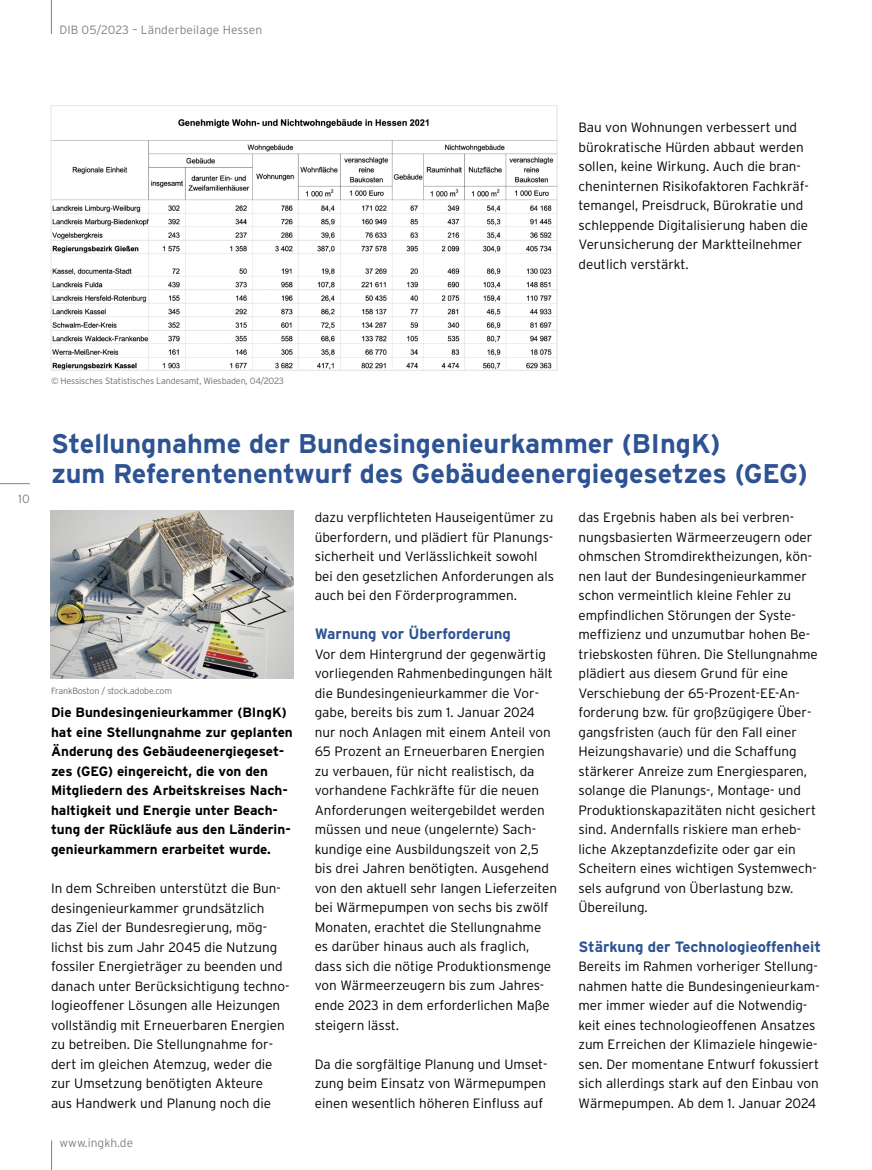
<style>
.page{position:relative;width:872px;height:1170px;background:#fff}
.page>*{position:absolute;margin:0;border:0;box-sizing:border-box;transform-origin:0 0}
.t1{font:700 27px/30px "Interstate";color:#2d5392}
.t2{font:700 15px "Interstate";color:#2d5392}
.t3{font:300 13.5px/19.5px "Interstate";color:#000}
.t4{font:700 13.5px/19.5px "Interstate";color:#000}
.t5{font:300 12px "Interstate";letter-spacing:.01em;color:#808184}
.t6{font:300 9px "Interstate";letter-spacing:-.02em;color:#6d6e70}
</style>
<div class="page">
<hr style="left:0;top:483px;width:30px;height:1px;background:#808184">
<svg style="left:51px;top:1140px;width:1px;height:29px"></svg>
<hr style="left:51px;top:0;width:1px;height:34px;background:#808184">
<img style="left:51px;top:510px;width:242px;height:168px">
<img style="left:53px;top:119px;width:502px;height:249px">
<div style="left:51px;top:105px;width:506px;height:265px;border:1px solid #e6e7e7"></div>
<p class="t5" style="left:59px;top:23px;width:204px">DIB 05/2023 – Länderbeilage Hessen</p>
<p class="t3" style="left:578px;top:117px;width:232px">Bau von Wohnungen verbessert und bürokratische Hürden abbaut werden sollen, keine Wirkung. Auch die bran&shy;cheninternen Risikofaktoren Fachkräf&shy;temangel, Preisdruck, Bürokratie und schleppende Digitalisierung haben die Verunsicherung der Marktteilnehmer deutlich verstärkt.</p>
<p class="t5" style="left:18px;top:492px;width:13px">10</p>
<p class="t6" style="left:51px;top:376px;width:234px">© Hessisches Statistisches Landesamt, Wiesbaden, 04/2023</p>
<h1 class="t1" style="left:51px;top:428px;width:758px">Stellungnahme der Bundesingenieurkammer (BIngK)<br>zum Referentenentwurf des Gebäudeenergiegesetzes (GEG)</h1>
<p class="t6" style="left:51px;top:685px;width:122px">FrankBoston / stock.adobe.com</p>
<p class="t4" style="left:51px;top:702px;width:243px">Die Bundesingenieurkammer (BIngK) hat eine Stellungnahme zur geplanten Änderung des Gebäudeenergiegeset&shy;zes (GEG) eingereicht, die von den Mitgliedern des Arbeitskreises Nach&shy;haltigkeit und Energie unter Beach&shy;tung der Rückläufe aus den Länderin&shy;genieurkammern erarbeitet wurde.</p>
<p class="t3" style="left:51px;top:878px;width:240px">In dem Schreiben unterstützt die Bun&shy;desingenieurkammer grundsätzlich<br>das Ziel der Bundesregierung, mög&shy;lichst bis zum Jahr 2045 die Nutzung fossiler Energieträger zu beenden und danach unter Berücksichtigung techno&shy;logieoffener Lösungen alle Heizungen vollständig mit Erneuerbaren Energien zu betreiben. Die Stellungnahme for&shy;dert im gleichen Atemzug, weder die zur Umsetzung benötigten Akteure<br>aus Handwerk und Planung noch die</p>
<p class="t5" style="left:60px;top:1135px;width:75px">www.ingkh.de</p>
<p class="t3" style="left:315px;top:507px;width:241px">dazu verpflichteten Hauseigentümer zu überfordern, und plädiert für Planungs&shy;sicherheit und Verlässlichkeit sowohl bei den gesetzlichen Anforderungen als auch bei den Förderprogrammen.</p>
<p class="t2" style="left:315px;top:625px;width:198px">Warnung vor Überforderung</p>
<p class="t3" style="left:315px;top:644px;width:244px">Vor dem Hintergrund der gegenwärtig vorliegenden Rahmenbedingungen hält die Bundesingenieurkammer die Vor&shy;gabe, bereits bis zum 1. Januar 2024 nur noch Anlagen mit einem Anteil von 65 Prozent an Erneuerbaren Energien zu verbauen, für nicht realistisch, da vorhandene Fachkräfte für die neuen Anforderungen weitergebildet werden müssen und neue (ungelernte) Sach&shy;kundige eine Ausbildungszeit von 2,5 bis drei Jahren benötigten. Ausgehend von den aktuell sehr langen Lieferzeiten bei Wärmepumpen von sechs bis zwölf Monaten, erachtet die Stellungnahme es darüber hinaus auch als fraglich, dass sich die nötige Produktionsmenge von Wärmeerzeugern bis zum Jahres&shy;ende 2023 in dem erforderlichen Maße steigern lässt.</p>
<p class="t3" style="left:315px;top:1053px;width:234px;text-align:justify">Da die sorgfältige Planung und Umset&shy;zung beim Einsatz von Wärmepumpen einen wesentlich höheren Einfluss auf</p>
<p class="t3" style="left:578px;top:507px;width:241px">das Ergebnis haben als bei verbren&shy;nungsbasierten Wärmeerzeugern oder ohmschen Stromdirektheizungen, kön&shy;nen laut der Bundesingenieurkammer schon vermeintlich kleine Fehler zu empfindlichen Störungen der Syste&shy;meffizienz und unzumutbar hohen Be&shy;triebskosten führen. Die Stellungnahme plädiert aus diesem Grund für eine Verschiebung der 65-Prozent-EE-An&shy;forderung bzw. für großzügigere Über&shy;gangsfristen (auch für den Fall einer Heizungshavarie) und die Schaffung stärkerer Anreize zum Energiesparen, solange die Planungs-, Montage- und Produktionskapazitäten nicht gesichert sind. Andernfalls riskiere man erheb&shy;liche Akzeptanzdefizite oder gar ein Scheitern eines wichtigen Systemwech&shy;sels aufgrund von Überlastung bzw.<br>Übereilung.</p>
<p class="t2" style="left:578px;top:937px;width:244px">Stärkung der Technologieoffenheit</p>
<p class="t3" style="left:578px;top:956px;width:243px">Bereits im Rahmen vorheriger Stellung&shy;nahmen hatte die Bundesingenieurkam&shy;mer immer wieder auf die Notwendig&shy;keit eines technologieoffenen Ansatzes zum Erreichen der Klimaziele hingewie&shy;sen. Der momentane Entwurf fokussiert sich allerdings stark auf den Einbau von Wärmepumpen. Ab dem 1. Januar 2024</p>
</div>
